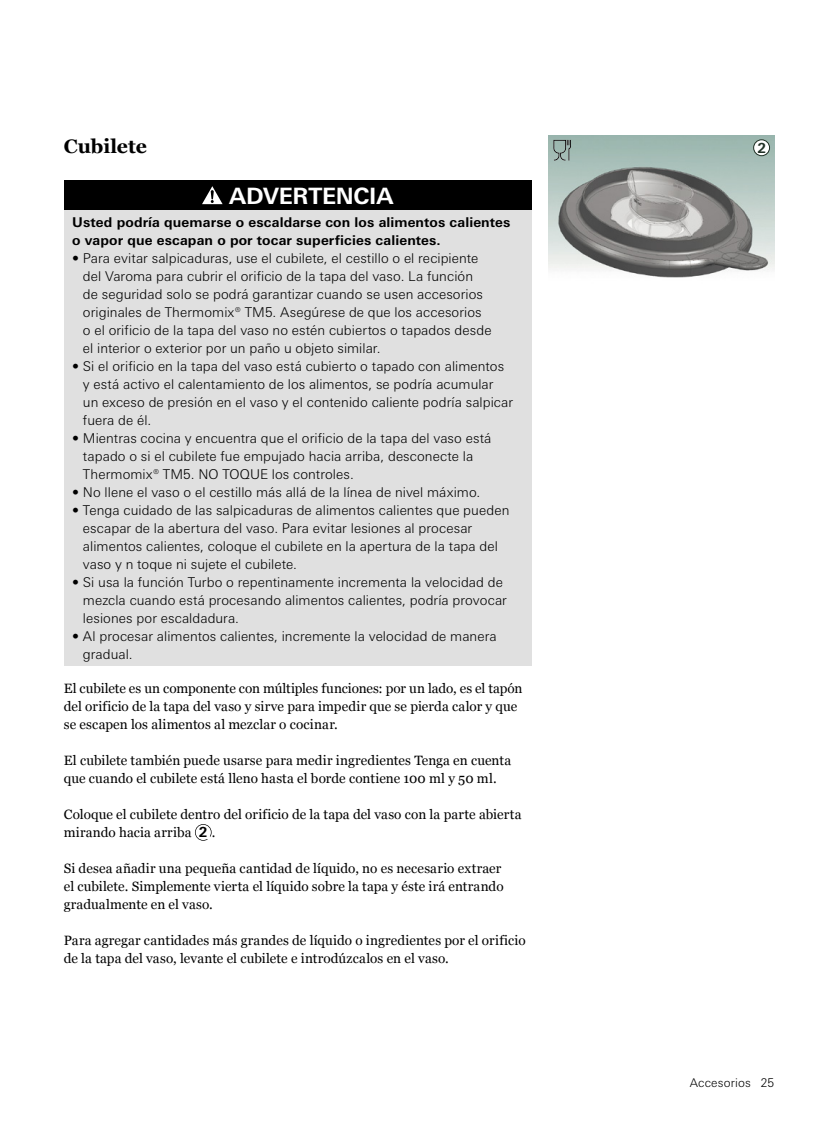
<style>
.page{position:relative;width:838px;height:1127px;background:#fff}
.page>*{position:absolute;margin:0;border:0;box-sizing:border-box;transform-origin:0 0}
.t1{font:700 22.5px "Univers Next W1 G";letter-spacing:-.015em;color:#fff}
.t2{font:700 19.5px "Georgia";letter-spacing:-.01em;color:#000}
.t3{font:700 13.8px "Univers Next W1 G";color:#203025}
.t4{font:300 13.5px/18px "Univers Next W1 G";letter-spacing:.005em;color:#000}
.t5{font:13.5px/18px "Georgia";letter-spacing:.005em;color:#000}
.t6{font:700 13.5px/18px "Univers Next W1 G";letter-spacing:.01em;color:#000}
.t7{font:300 12px "Univers Next W1 G";letter-spacing:.01em;color:#000}
.s1{font-family:"Univers Next W1 G";font-weight:700;font-size:13.8px}
</style>
<div class="page">
<img style="left:549px;top:135px;width:225px;height:143px">
<svg style="left:553px;top:140px;width:18px;height:20px"></svg>
<svg style="left:195px;top:824px;width:17px;height:17px"></svg>
<div style="left:64px;top:180px;width:467px;height:30px;background:#000"></div>
<div style="left:64px;top:210px;width:467px;height:456px;background:#e0e0e0"></div>
<svg style="left:202px;top:186px;width:21px;height:18px"></svg>
<div style="left:753px;top:140px;width:16px;height:16px;background:#fff;border-radius:50%"></div>
<div style="left:753px;top:139px;width:17px;height:17px;border:1px solid #203025;border-radius:50%"></div>
<h2 class="t2" style="left:64px;top:134px;width:85px">Cubilete</h2>
<h1 class="t1" style="left:229px;top:183px;width:166px">ADVERTENCIA</h1>
<p class="t6" style="left:72px;top:213px;width:440px">Usted podría quemarse o escaldarse con los alimentos calientes o vapor que escapan o por tocar superficies calientes.</p>
<p class="t4" style="left:83px;top:249px;width:410px;text-indent:-11px">• Para evitar salpicaduras, use el cubilete, el cestillo o el recipiente del Varoma para cubrir el orificio de la tapa del vaso. La función de seguridad solo se podrá garantizar cuando se usen accesorios originales de Thermomix® TM5. Asegúrese de que los accesorios o el orificio de la tapa del vaso no estén cubiertos o tapados desde el interior o exterior por un paño u objeto similar.</p>
<p class="t4" style="left:83px;top:357px;width:432px;text-indent:-11px">• Si el orificio en la tapa del vaso está cubierto o tapado con alimentos y está activo el calentamiento de los alimentos, se podría acumular<br>un exceso de presión en el vaso y el contenido caliente podría salpicar fuera de él.</p>
<p class="t4" style="left:83px;top:429px;width:410px;text-indent:-11px">• Mientras cocina y encuentra que el orificio de la tapa del vaso está tapado o si el cubilete fue empujado hacia arriba, desconecte la<br>Thermomix® TM5. NO TOQUE los controles.</p>
<p class="t4" style="left:72px;top:483px;width:409px">• No llene el vaso o el cestillo más allá de la línea de nivel máximo.</p>
<p class="t4" style="left:83px;top:501px;width:428px;text-indent:-11px">• Tenga cuidado de las salpicaduras de alimentos calientes que pueden escapar de la abertura del vaso. Para evitar lesiones al procesar alimentos calientes, coloque el cubilete en la apertura de la tapa del vaso y n toque ni sujete el cubilete.</p>
<p class="t4" style="left:83px;top:573px;width:425px;text-indent:-11px">• Si usa la función Turbo o repentinamente incrementa la velocidad de mezcla cuando está procesando alimentos calientes, podría provocar lesiones por escaldadura.</p>
<p class="t4" style="left:83px;top:627px;width:415px;text-indent:-11px">• Al procesar alimentos calientes, incremente la velocidad de manera gradual.</p>
<p class="t5" style="left:64px;top:680px;width:460px">El cubilete es un componente con múltiples funciones: por un lado, es el tapón del orificio de la tapa del vaso y sirve para impedir que se pierda calor y que se escapen los alimentos al mezclar o cocinar.</p>
<p class="t5" style="left:64px;top:752px;width:449px">El cubilete también puede usarse para medir ingredientes Tenga en cuenta que cuando el cubilete está lleno hasta el borde contiene 100 ml y 50 ml.</p>
<p class="t5" style="left:64px;top:806px;width:459px">Coloque el cubilete dentro del orificio de la tapa del vaso con la parte abierta mirando hacia arriba <span class="s1">2</span> .</p>
<p class="t5" style="left:64px;top:860px;width:441px">Si desea añadir una pequeña cantidad de líquido, no es necesario extraer el cubilete. Simplemente vierta el líquido sobre la tapa y éste irá entrando gradualmente en el vaso.</p>
<p class="t5" style="left:64px;top:932px;width:463px">Para agregar cantidades más grandes de líquido o ingredientes por el orificio de la tapa del vaso, levante el cubilete e introdúzcalos en el vaso.</p>
<p class="t3" style="left:757px;top:140px;width:10px">2</p>
<p class="t7" style="left:690px;top:1075px;width:62px">Accesorios</p>
<p class="t7" style="left:760px;top:1075px;width:15px">25</p>
</div>
